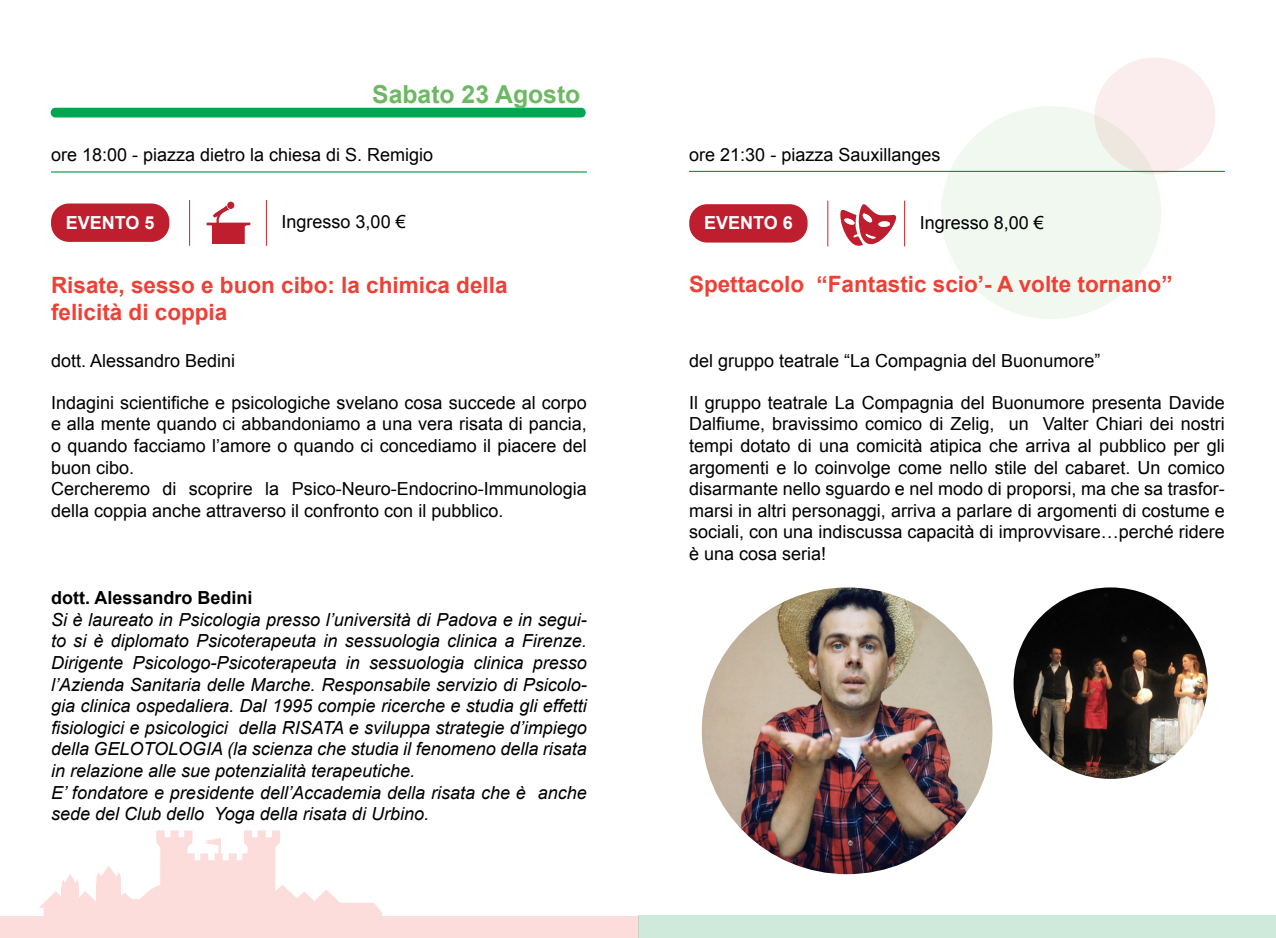
<style>
.page{position:relative;width:1276px;height:938px;background:#fff}
.page>*{position:absolute;margin:0;border:0;box-sizing:border-box;transform-origin:0 0}
.t1{font:700 24.75px "Arial";color:#6db863}
.t2{font:700 22.5px/27px "Arial";color:#ef4036}
.t3{font:18px/21.6px "Arial";color:#000}
.t4{font:italic 18px/21.6px "Arial";color:#000}
.t5{font:700 18px "Arial";color:#000}
.t6{font:700 18px "Arial";color:#fff}
</style>
<div class="page">
<div style="left:941px;top:106px;width:220px;height:213px;background:#f0f8f0;border-radius:50%"></div>
<div style="left:1094px;top:57px;width:121px;height:117px;background:linear-gradient(to right,#f5ebe8,#fdeef0);border-radius:50%"></div>
<svg style="left:39px;top:830px;width:343px;height:86px"></svg>
<div style="left:165px;top:846px;width:15px;height:27px;background:#fcdddb"></div>
<div style="left:251px;top:846px;width:15px;height:27px;background:#fcdddb"></div>
<div style="left:191px;top:865px;width:46px;height:33px;background:#fcdddb"></div>
<div style="left:0;top:916px;width:638px;height:22px;background:#fcdddb"></div>
<div style="left:638px;top:915px;width:638px;height:23px;background:#cfeadb"></div>
<div style="left:51px;top:203px;width:118px;height:39px;background:#be1e2d;border-radius:18px"></div>
<hr style="left:51px;top:171px;width:536px;height:1px;background:#009444">
<hr style="left:189px;top:200px;width:1px;height:46px;background:#d2232a">
<hr style="left:266px;top:200px;width:1px;height:46px;background:#d2232a">
<svg style="left:207px;top:205px;width:43px;height:39px"></svg>
<svg style="left:227px;top:201px;width:8px;height:8px"></svg>
<div style="left:689px;top:204px;width:118px;height:38px;background:#be1e2d;border-radius:18px"></div>
<hr style="left:689px;top:171px;width:535px;height:1px;background:#009444">
<hr style="left:827px;top:201px;width:1px;height:45px;background:#d2232a">
<hr style="left:904px;top:201px;width:1px;height:45px;background:#d2232a">
<svg style="left:840px;top:204px;width:56px;height:42px"></svg>
<div style="left:51px;top:108px;width:535px;height:9px;background:#00a651;border-radius:5px"></div>
<img style="left:702px;top:587px;width:290px;height:287px">
<img style="left:1013px;top:587px;width:194px;height:192px">
<h1 class="t1" style="left:372px;top:78px;width:210px">Sabato 23 Agosto</h1>
<p class="t3" style="left:51px;top:144px;width:384px">ore 18:00 - piazza dietro la chiesa di S. Remigio</p>
<p class="t6" style="left:66px;top:210px;width:90px">EVENTO 5</p>
<p class="t3" style="left:281px;top:211px;width:126px">Ingresso 3,00 €</p>
<p class="t2" style="left:51px;top:272px;width:458px">Risate, sesso e buon cibo: la chimica della felicità di coppia</p>
<p class="t3" style="left:51px;top:350px;width:186px">dott. Alessandro Bedini</p>
<p class="t3" style="left:51px;top:392px;width:537px">Indagini scientifiche e psicologiche svelano cosa succede al corpo e alla mente quando ci abbandoniamo a una vera risata di pancia, o quando facciamo l’amore o quando ci concediamo il piacere del buon cibo.<br>Cercheremo di scoprire la Psico-Neuro-Endocrino-Immunologia della coppia anche attraverso il confronto con il pubblico.</p>
<p class="t5" style="left:51px;top:586px;width:203px">dott. Alessandro Bedini</p>
<p class="t4" style="left:51px;top:609px;width:537px">Si è laureato in Psicologia presso l’università di Padova e in segui&shy;to si è diplomato Psicoterapeuta in sessuologia clinica a Firenze.<br>Dirigente Psicologo-Psicoterapeuta in sessuologia clinica presso l’Azienda Sanitaria delle Marche. Responsabile servizio di Psicolo&shy;gia clinica ospedaliera. Dal 1995 compie ricerche e studia gli effetti fisiologici e psicologici della RISATA e sviluppa strategie d’impiego della GELOTOLOGIA (la scienza che studia il fenomeno della risata in relazione alle sue potenzialità terapeutiche.<br>E’ fondatore e presidente dell’Accademia della risata che è anche sede del Club dello Yoga della risata di Urbino.</p>
<p class="t3" style="left:689px;top:144px;width:253px">ore 21:30 - piazza Sauxillanges</p>
<p class="t6" style="left:704px;top:211px;width:90px">EVENTO 6</p>
<p class="t3" style="left:920px;top:212px;width:126px">Ingresso 8,00 €</p>
<p class="t2" style="left:689px;top:271px;width:485px">Spettacolo “Fantastic scio’- A volte tornano”</p>
<p class="t3" style="left:689px;top:350px;width:413px">del gruppo teatrale “La Compagnia del Buonumore”</p>
<p class="t3" style="left:689px;top:392px;width:537px;text-align:justify">Il gruppo teatrale La Compagnia del Buonumore presenta Davide Dalfiume, bravissimo comico di Zelig, un Valter Chiari dei nostri tempi dotato di una comicità atipica che arriva al pubblico per gli argomenti e lo coinvolge come nello stile del cabaret. Un comico disarmante nello sguardo e nel modo di proporsi, ma che sa trasfor&shy;marsi in altri personaggi, arriva a parlare di argomenti di costume e sociali, con una indiscussa capacità di improvvisare…perché ridere è una cosa seria!</p>
</div>
